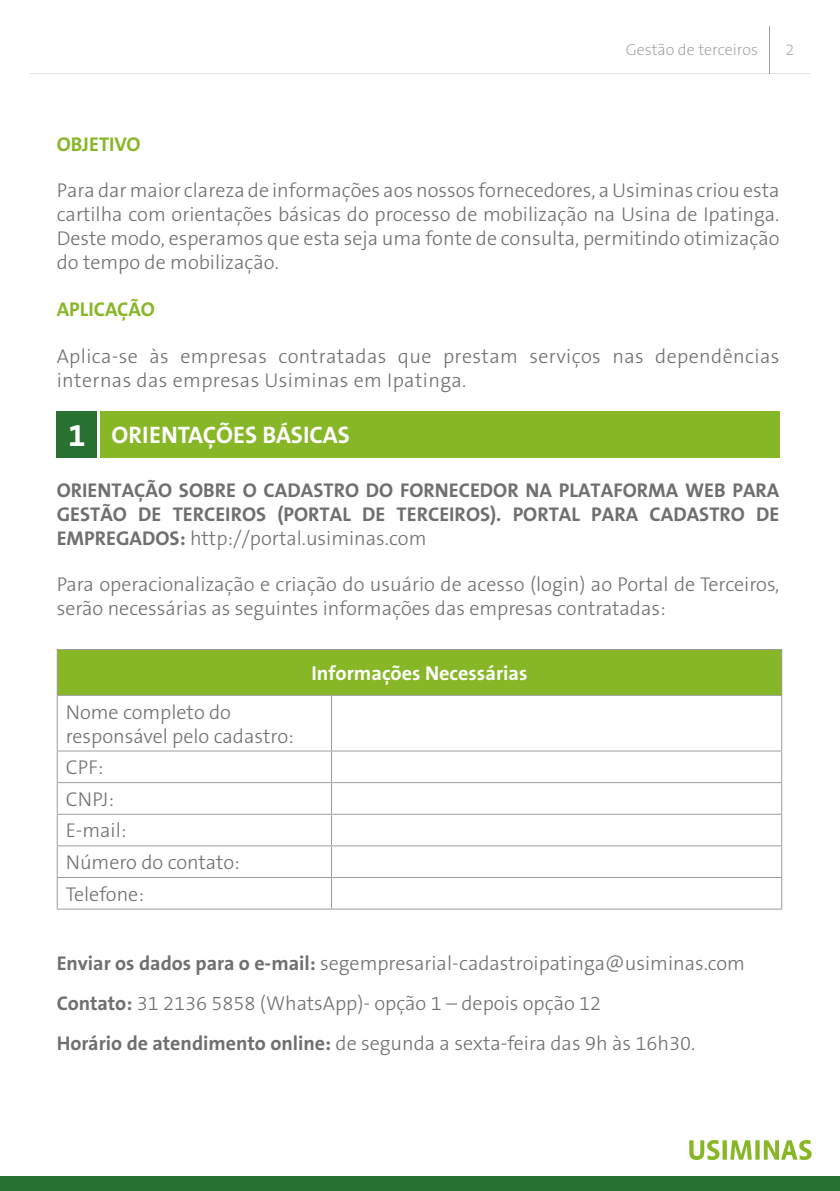
<style>
.page{position:relative;width:840px;height:1191px;background:#fff}
.page>*{position:absolute;margin:0;border:0;box-sizing:border-box;transform-origin:0 0}
.t1{font:700 24px "The Sans B7";color:#fff}
.t2{font:700 20.2px "The Sans B7";color:#fff}
.t3{font:300 20px/24px "The Sans B3";color:#706f6f}
.t4{font:700 20px/24px "The Sans B7";color:#706f6f}
.t5{font:300 20px/24px "The Sans B3";letter-spacing:.02em;color:#706f6f}
.t6{font:700 20px "The Sans B7";color:#87b726}
.t7{font:200 16px "The Sans B2";color:#9d9d9c}
.s1{font-size:32px}
.s2{font-family:"The Sans B7";font-weight:700}
</style>
<div class="page">
<hr style="left:768px;top:26px;width:1px;height:47px;background:#9d9d9c">
<svg style="left:30px;top:73px;width:779px;height:1px"></svg>
<div style="left:0;top:1175px;width:839px;height:16px;background:#297130"></div>
<svg style="left:689px;top:1140px;width:122px;height:20px"></svg>
<div style="left:100px;top:411px;width:679px;height:46px;background:#87b726"></div>
<div style="left:57px;top:411px;width:40px;height:46px;background:#297130"></div>
<div style="left:57px;top:649px;width:724px;height:46px;background:#87b726"></div>
<hr style="left:57px;top:649px;width:274px;height:1px;background:#9d9d9c">
<hr style="left:57px;top:650px;width:1px;height:45px;background:#9d9d9c">
<hr style="left:331px;top:649px;width:450px;height:1px;background:#9d9d9c">
<hr style="left:780px;top:650px;width:1px;height:45px;background:#9d9d9c">
<hr style="left:57px;top:695px;width:274px;height:1px;background:#9d9d9c">
<hr style="left:57px;top:696px;width:1px;height:54px;background:#9d9d9c">
<hr style="left:331px;top:695px;width:450px;height:1px;background:#9d9d9c">
<hr style="left:331px;top:696px;width:1px;height:54px;background:#9d9d9c">
<hr style="left:780px;top:696px;width:1px;height:54px;background:#9d9d9c">
<hr style="left:57px;top:750px;width:274px;height:1px;background:#9d9d9c">
<hr style="left:57px;top:751px;width:1px;height:31px;background:#9d9d9c">
<hr style="left:331px;top:750px;width:450px;height:1px;background:#9d9d9c">
<hr style="left:331px;top:751px;width:1px;height:31px;background:#9d9d9c">
<hr style="left:780px;top:751px;width:1px;height:31px;background:#9d9d9c">
<hr style="left:57px;top:782px;width:274px;height:1px;background:#9d9d9c">
<hr style="left:57px;top:783px;width:1px;height:30px;background:#9d9d9c">
<hr style="left:331px;top:782px;width:450px;height:1px;background:#9d9d9c">
<hr style="left:331px;top:783px;width:1px;height:30px;background:#9d9d9c">
<hr style="left:780px;top:783px;width:1px;height:30px;background:#9d9d9c">
<hr style="left:57px;top:813px;width:274px;height:1px;background:#9d9d9c">
<hr style="left:57px;top:814px;width:1px;height:31px;background:#9d9d9c">
<hr style="left:331px;top:813px;width:450px;height:1px;background:#9d9d9c">
<hr style="left:331px;top:814px;width:1px;height:31px;background:#9d9d9c">
<hr style="left:780px;top:814px;width:1px;height:31px;background:#9d9d9c">
<hr style="left:57px;top:845px;width:274px;height:1px;background:#9d9d9c">
<hr style="left:57px;top:846px;width:1px;height:31px;background:#9d9d9c">
<hr style="left:331px;top:845px;width:450px;height:1px;background:#9d9d9c">
<hr style="left:331px;top:846px;width:1px;height:31px;background:#9d9d9c">
<hr style="left:780px;top:846px;width:1px;height:31px;background:#9d9d9c">
<hr style="left:57px;top:877px;width:274px;height:1px;background:#9d9d9c">
<hr style="left:57px;top:878px;width:1px;height:30px;background:#9d9d9c">
<hr style="left:331px;top:877px;width:450px;height:1px;background:#9d9d9c">
<hr style="left:331px;top:878px;width:1px;height:30px;background:#9d9d9c">
<hr style="left:780px;top:878px;width:1px;height:30px;background:#9d9d9c">
<hr style="left:57px;top:908px;width:274px;height:1px;background:#9d9d9c">
<hr style="left:331px;top:908px;width:450px;height:1px;background:#9d9d9c">
<p class="t7" style="left:625px;top:41px;width:134px">Gestão de terceiros</p>
<p class="t7" style="left:784px;top:41px;width:10px">2</p>
<p class="t6" style="left:57px;top:133px;width:85px">OBJETIVO</p>
<p class="t3" style="left:57px;top:179px;width:723px;text-align:justify">Para dar maior clareza de informações aos nossos fornecedores, a Usiminas criou esta cartilha com orientações básicas do processo de mobilização na Usina de Ipatinga.<br>Deste modo, esperamos que esta seja uma fonte de consulta, permitindo otimização do tempo de mobilização.</p>
<p class="t6" style="left:57px;top:299px;width:99px">APLICAÇÃO</p>
<p class="t5" style="left:57px;top:345px;width:723px">Aplica-se às empresas contratadas que prestam serviços nas dependências internas das empresas Usiminas em Ipatinga.</p>
<p class="t1" style="left:68px;top:422px;width:283px"><span class="s1">1</span> ORIENTAÇÕES BÁSICAS</p>
<p class="t4" style="left:57px;top:478px;width:723px">ORIENTAÇÃO SOBRE O CADASTRO DO FORNECEDOR NA PLATAFORMA WEB PARA<br>GESTÃO DE TERCEIROS (PORTAL DE TERCEIROS). PORTAL PARA CADASTRO DE</p>
<p class="t3" style="left:57px;top:526px;width:371px"><span class="s2">EMPREGADOS:</span> http://portal.usiminas.com</p>
<p class="t3" style="left:57px;top:573px;width:723px">Para operacionalização e criação do usuário de acesso (login) ao Portal de Terceiros, serão necessárias as seguintes informações das empresas contratadas:</p>
<p class="t3" style="left:66px;top:700px;width:229px">Nome completo do responsável pelo cadastro:</p>
<p class="t3" style="left:66px;top:752px;width:175px;line-height:31.6px">CPF:<br>CNPJ:<br>E-mail:<br>Número do contato:<br>Telefone:</p>
<p class="t2" style="left:311px;top:662px;width:218px">Informações Necessárias</p>
<p class="t3" style="left:57px;top:944px;width:689px;line-height:40px"><span class="s2">Enviar os dados para o e-mail:</span> segempresarial-cadastroipatinga@usiminas.com<br><span class="s2">Contato:</span> 31 2136 5858 (WhatsApp)- opção 1 – depois opção 12<br><span class="s2">Horário de atendimento online:</span> de segunda a sexta-feira das 9h às 16h30.</p>
</div>
